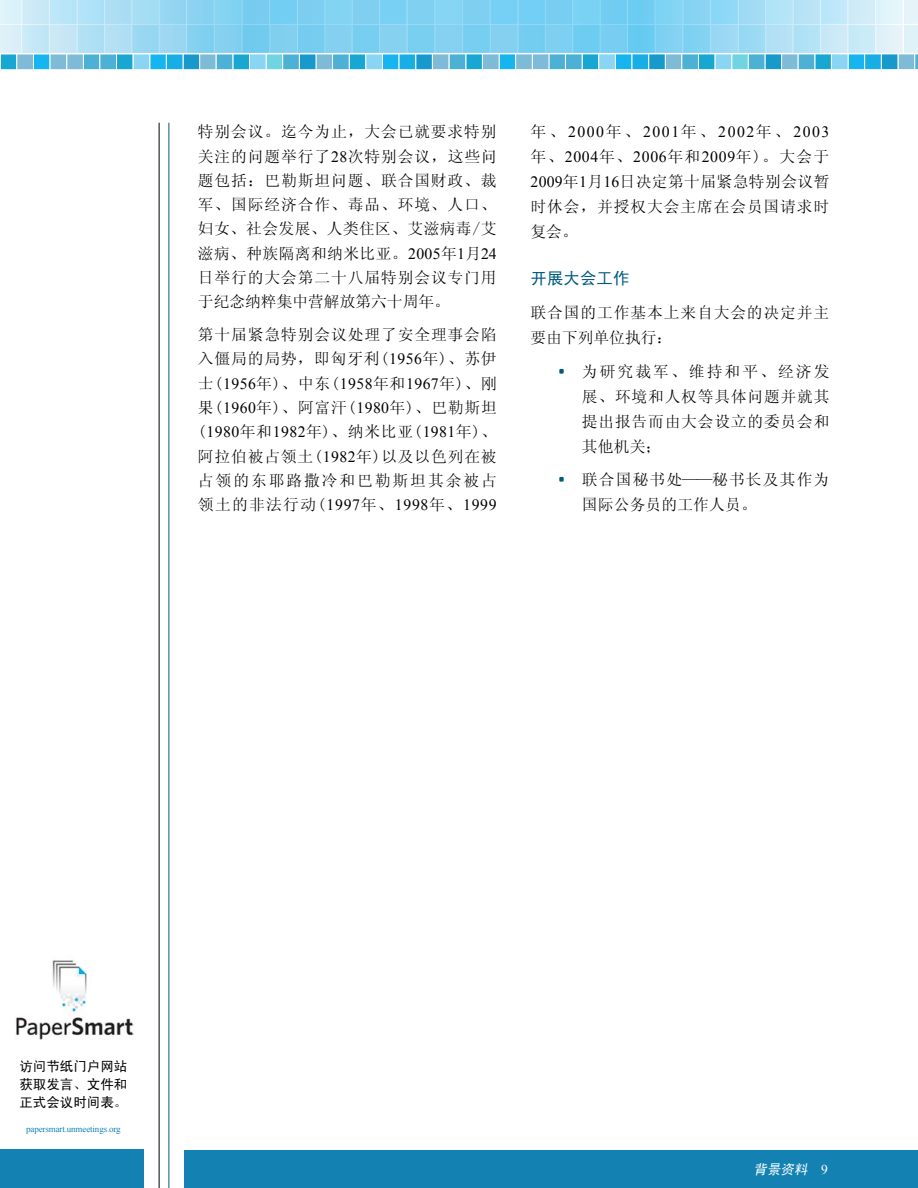
<style>
.page{position:relative;width:918px;height:1188px;background:#fff}
.page>*{position:absolute;margin:0;border:0;box-sizing:border-box;transform-origin:0 0}
.t1{font:16.5px "Sim Hei";color:#005b7f}
.t2{font:15.75px/24.3px "Sim Sun";letter-spacing:.055em;color:#000;text-align:justify}
.t3{font:15.75px/25px "Sim Sun";letter-spacing:.075em;color:#000}
.t4{font:15.75px "Times New Roman";letter-spacing:.095em;color:#000}
.t5{font:13.5px/18px "Sim Hei";color:#000;text-align:justify}
.t6{font:italic 13.5px "Sim Hei";color:#fff}
.t7{font:9px "Times New Roman";letter-spacing:-.015em;color:#1382b3}
.s1{font-family:"Times New Roman"}
.s2{font-family:"Sim Sun"}
.s3{font-family:"Vitesse Sans";font-weight:500;color:#005b7f}
.s4{font-family:"Times New Roman";font-style:normal}
</style>
<div class="page">
<hr style="left:169px;top:123px;width:1px;height:1065px;background:#005b7f">
<hr style="left:159px;top:123px;width:1px;height:1065px;background:#000">
<svg style="left:0;top:0;width:918px;height:69px;background:#91d6f1"></svg>
<div style="left:216px;top:54px;width:17px;height:16px;background:#4cb1d4;border:1px solid #fff"></div>
<div style="left:100px;top:54px;width:17px;height:16px;background:#4cb1d4;border:1px solid #fff"></div>
<div style="left:332px;top:54px;width:17px;height:16px;background:#4cb1d4;border:1px solid #fff"></div>
<div style="left:50px;top:54px;width:17px;height:16px;background:#7dbbd6;border:1px solid #fff"></div>
<div style="left:283px;top:54px;width:16px;height:16px;background:#4cb1d4"></div>
<div style="left:166px;top:54px;width:17px;height:16px;background:#17ade5;border:1px solid #fff"></div>
<div style="left:399px;top:54px;width:17px;height:16px;background:#17ade5;border:1px solid #fff"></div>
<div style="left:17px;top:54px;width:17px;height:16px;background:#7dbbd6;border:1px solid #fff"></div>
<div style="left:249px;top:54px;width:17px;height:16px;background:#8bd5f4;border:1px solid #fff"></div>
<div style="left:133px;top:54px;width:17px;height:16px;background:#8bd5f4;border:1px solid #fff"></div>
<div style="left:366px;top:54px;width:17px;height:16px;background:#8bd5f4;border:1px solid #fff"></div>
<div style="left:432px;top:53px;width:17px;height:17px;background:#7dbbd6;border:1px solid #fff"></div>
<div style="left:665px;top:53px;width:17px;height:17px;background:#7dbbd6;border:1px solid #fff"></div>
<svg style="left:549px;top:53px;width:17px;height:17px"></svg>
<div style="left:781px;top:53px;width:17px;height:17px;background:#7dbbd6;border:1px solid #fff"></div>
<div style="left:499px;top:53px;width:17px;height:17px;background:#17b5f0;border:1px solid #fff"></div>
<svg style="left:732px;top:53px;width:16px;height:17px"></svg>
<div style="left:615px;top:53px;width:17px;height:17px;background:#17b5f0;border:1px solid #fff"></div>
<div style="left:848px;top:53px;width:17px;height:17px;background:#17b5f0;border:1px solid #fff"></div>
<svg style="left:466px;top:53px;width:17px;height:17px"></svg>
<svg style="left:698px;top:53px;width:17px;height:17px"></svg>
<div style="left:582px;top:53px;width:17px;height:17px;background:#17a7d2;border:1px solid #fff"></div>
<svg style="left:815px;top:53px;width:17px;height:17px"></svg>
<div style="left:532px;top:53px;width:17px;height:17px;background:#7dbbd6;border:1px solid #fff"></div>
<div style="left:765px;top:53px;width:17px;height:17px;background:#179acb;border:1px solid #fff"></div>
<svg style="left:649px;top:53px;width:16px;height:17px"></svg>
<div style="left:881px;top:53px;width:17px;height:17px;background:#179acb;border:1px solid #fff"></div>
<div style="left:449px;top:53px;width:17px;height:17px;background:#4cb1d4;border:1px solid #fff"></div>
<div style="left:682px;top:53px;width:17px;height:17px;background:#4cb1d4;border:1px solid #fff"></div>
<div style="left:565px;top:53px;width:17px;height:17px;background:#4cb1d4;border:1px solid #fff"></div>
<div style="left:798px;top:53px;width:17px;height:17px;background:#4cb1d4;border:1px solid #fff"></div>
<svg style="left:516px;top:53px;width:16px;height:17px"></svg>
<div style="left:748px;top:53px;width:17px;height:17px;background:#4cb1d4;border:1px solid #fff"></div>
<div style="left:632px;top:53px;width:17px;height:17px;background:#17ade5;border:1px solid #fff"></div>
<svg style="left:865px;top:53px;width:16px;height:17px"></svg>
<div style="left:482px;top:53px;width:17px;height:17px;background:#7dbbd6;border:1px solid #fff"></div>
<div style="left:715px;top:53px;width:17px;height:17px;background:#8bd5f4;border:1px solid #fff"></div>
<svg style="left:599px;top:53px;width:16px;height:17px"></svg>
<div style="left:831px;top:53px;width:17px;height:17px;background:#8bd5f4;border:1px solid #fff"></div>
<hr style="left:0;top:53px;width:918px;height:1px;background:#fff">
<hr style="left:0;top:69px;width:918px;height:2px;background:#fff">
<div style="left:185px;top:1151px;width:733px;height:37px;background:#1382b3"></div>
<div style="left:0;top:1149px;width:144px;height:39px;background:#1382b3"></div>
<img style="left:16px;top:960px;width:117px;height:80px">
<p class="t2" style="left:198px;top:119px;width:300px">特别会议。迄今为止，大会已就要求特别关注的问题举行了<span class="s1">28</span>次特别会议，这些问题包括：巴勒斯坦问题、联合国财政、裁军、国际经济合作、毒品、环境、人口、妇女、社会发展、人类住区、艾滋病毒/艾滋病、种族隔离和纳米比亚。<span class="s1">2005</span>年<span class="s1">1</span>月<span class="s1">24</span>日举行的大会第二十八届特别会议专门用于纪念纳粹集中营解放第六十周年。</p>
<p class="t2" style="left:198px;top:322px;width:300px">第十届紧急特别会议处理了安全理事会陷入僵局的局势，即匈牙利(<span class="s1">1956</span>年)、苏伊士(<span class="s1">1956</span>年)、中东(<span class="s1">1958</span>年和<span class="s1">1967</span>年)、刚果(<span class="s1">1960</span>年)、阿富汗(<span class="s1">1980</span>年)、巴勒斯坦(<span class="s1">1980</span>年和<span class="s1">1982</span>年)、纳米比亚(<span class="s1">1981</span>年)、阿拉伯被占领土(<span class="s1">1982</span>年)以及以色列在被占领的东耶路撒冷和巴勒斯坦其余被占领土的非法行动(<span class="s1">1997</span>年、<span class="s1">1998</span>年、<span class="s1">1999</span></p>
<p class="t4" style="left:531px;top:121px;width:300px"><span class="s2">年、</span>2000<span class="s2">年、</span>2001<span class="s2">年、</span>2002<span class="s2">年、</span>2003</p>
<p class="t2" style="left:531px;top:144px;width:300px;line-height:25px">年、<span class="s1">2004</span>年、<span class="s1">2006</span>年和<span class="s1">2009</span>年)。大会于<span class="s1">2009</span>年<span class="s1">1</span>月<span class="s1">16</span>日决定第十届紧急特别会议暂时休会，并授权大会主席在会员国请求时复会。</p>
<p class="t1" style="left:531px;top:270px;width:100px">开展大会工作</p>
<p class="t2" style="left:531px;top:300px;width:300px;line-height:25px">联合国的工作基本上来自大会的决定并主要由下列单位执行：</p>
<p class="t2" style="left:582px;top:359px;width:249px;line-height:25px;text-indent:-24px"><span class="s3">•</span> 为研究裁军、维持和平、经济发展、环境和人权等具体问题并就其提出报告而由大会设立的委员会和其他机关；</p>
<p class="t3" style="left:582px;top:467px;width:249px;text-indent:-24px"><span class="s3">•</span> 联合国秘书处——秘书长及其作为国际公务员的工作人员。</p>
<p class="t5" style="left:19px;top:1058px;width:110px">访问节纸门户网站获取发言、文件和正式会议时间表。</p>
<p class="t7" style="left:26px;top:1123px;width:96px">papersmart.unmeetings.org</p>
<p class="t6" style="left:754px;top:1163px;width:76px">背景资料 <span class="s4">9</span></p>
</div>
